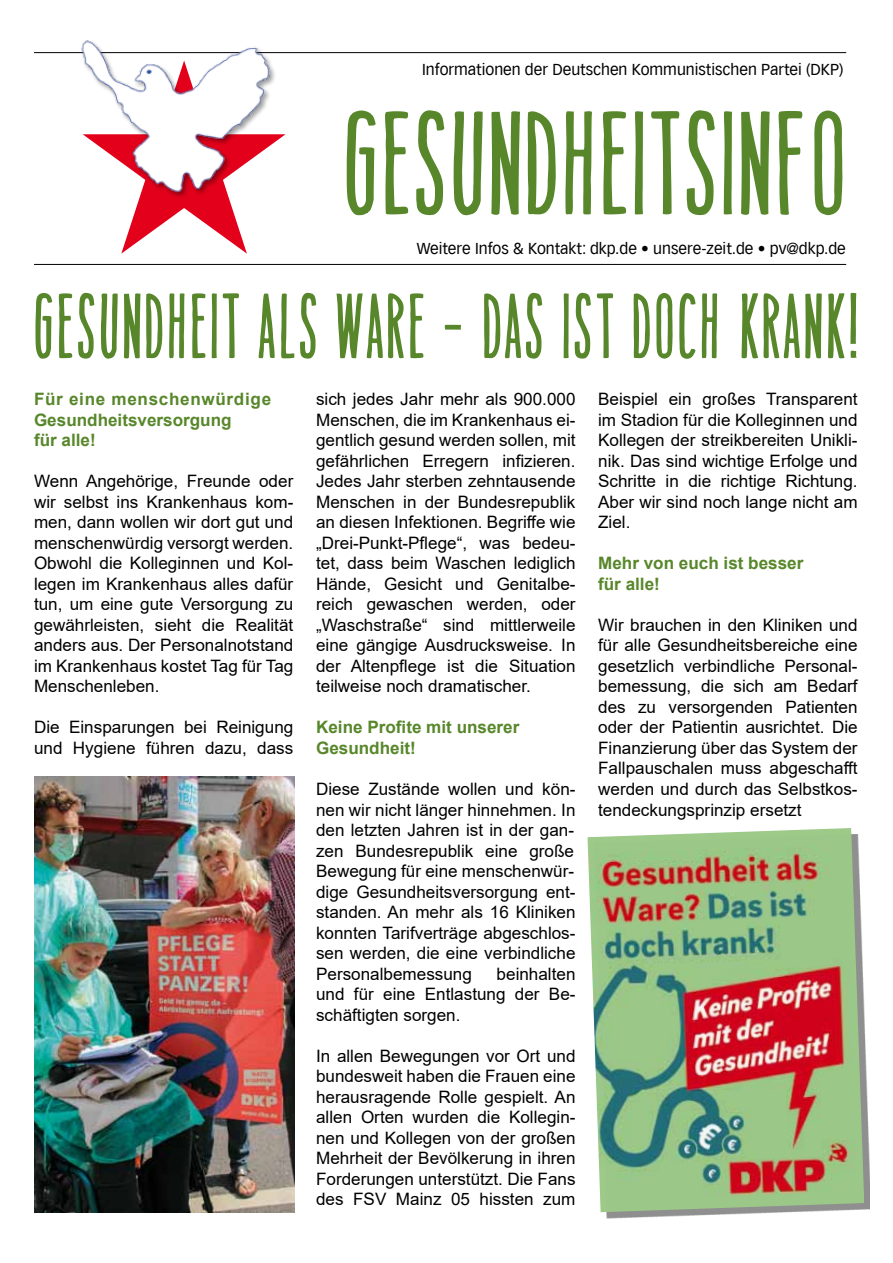
<style>
.page{position:relative;width:893px;height:1263px;background:#fff}
.page>*{position:absolute;margin:0;border:0;box-sizing:border-box;transform-origin:0 0}
.t1{font:144px "Tamales";letter-spacing:-.01em;color:#58872b;scale:1.11 1}
.t2{font:90px "Tamales";letter-spacing:.01em;color:#58872b}
.t3{font:17.1px/20.5px "Arial";color:#000;text-align:justify}
.t4{font:700 17.1px/20.5px "Arial";color:#58872b}
.t5{font:15.45px "Vectora LH";color:#000}
</style>
<div class="page">
<svg style="left:336px;top:293px;width:88px;height:66px"></svg>
<svg style="left:444px;top:324px;width:18px;height:6px"></svg>
<svg style="left:483px;top:263px;width:60px;height:96px"></svg>
<svg style="left:563px;top:263px;width:51px;height:96px"></svg>
<svg style="left:633px;top:293px;width:40px;height:66px"></svg>
<svg style="left:679px;top:293px;width:39px;height:66px"></svg>
<div style="left:593px;top:834px;width:277px;height:384px;background:#000;opacity:.44"></div>
<img style="left:587px;top:828px;width:277px;height:384px">
<hr style="left:34px;top:52px;width:812px;height:1px;background:#000">
<hr style="left:34px;top:264px;width:812px;height:1px;background:#000">
<svg style="left:346px;top:110px;width:30px;height:106px"></svg>
<svg style="left:385px;top:111px;width:24px;height:104px"></svg>
<svg style="left:416px;top:110px;width:29px;height:106px"></svg>
<svg style="left:453px;top:111px;width:30px;height:105px"></svg>
<svg style="left:490px;top:52px;width:31px;height:163px"></svg>
<svg style="left:527px;top:111px;width:29px;height:104px"></svg>
<svg style="left:565px;top:111px;width:27px;height:104px"></svg>
<svg style="left:603px;top:111px;width:24px;height:104px"></svg>
<svg style="left:634px;top:111px;width:46px;height:104px"></svg>
<svg style="left:686px;top:110px;width:29px;height:106px"></svg>
<svg style="left:723px;top:111px;width:9px;height:104px"></svg>
<svg style="left:740px;top:52px;width:117px;height:307px"></svg>
<img style="left:34px;top:776px;width:261px;height:436px">
<svg style="left:35px;top:134px;width:282px;height:225px"></svg>
<img style="left:77px;top:40px;width:200px;height:158px">
<p class="t5" style="left:422px;top:61px;width:423px">Informationen der Deutschen Kommunistischen Partei (DKP)</p>
<h1 class="t1" style="left:341px;top:95px;width:458px">GESUNDHEITSINFO</h1>
<p class="t5" style="left:417px;top:239px;width:431px">Weitere Infos &amp; Kontakt: dkp.de • unsere-zeit.de • pv@dkp.de</p>
<h2 class="t2" style="left:32px;top:283px;width:830px">GESUNDHEIT ALS WARE – DAS IST DOCH KRANK!</h2>
<p class="t4" style="left:34px;top:389px;width:239px">Für eine menschenwürdige<br>Gesundheitsversorgung<br>für alle!</p>
<p class="t3" style="left:34px;top:471px;width:261px">Wenn Angehörige, Freunde oder wir selbst ins Krankenhaus kom&shy;men, dann wollen wir dort gut und menschenwürdig versorgt werden.<br>Obwohl die Kolleginnen und Kol&shy;legen im Krankenhaus alles dafür tun, um eine gute Versorgung zu gewährleisten, sieht die Realität anders aus. Der Personalnotstand im Krankenhaus kostet Tag für Tag Menschenleben.</p>
<p class="t3" style="left:34px;top:717px;width:261px">Die Einsparungen bei Reinigung und Hygiene führen dazu, dass</p>
<p class="t3" style="left:598px;top:389px;width:261px">Beispiel ein großes Transparent im Stadion für die Kolleginnen und Kollegen der streikbereiten Unikli&shy;nik. Das sind wichtige Erfolge und Schritte in die richtige Richtung.<br>Aber wir sind noch lange nicht am Ziel.</p>
<p class="t4" style="left:598px;top:553px;width:207px">Mehr von euch ist besser für alle!</p>
<p class="t3" style="left:598px;top:614px;width:261px">Wir brauchen in den Kliniken und für alle Gesundheitsbereiche eine gesetzlich verbindliche Personal&shy;bemessung, die sich am Bedarf des zu versorgenden Patienten oder der Patientin ausrichtet. Die Finanzierung über das System der Fallpauschalen muss abgeschafft werden und durch das Selbstkos&shy;tendeckungsprinzip ersetzt</p>
<p class="t3" style="left:316px;top:389px;width:261px">sich jedes Jahr mehr als 900.000<br>Menschen, die im Krankenhaus ei&shy;gentlich gesund werden sollen, mit gefährlichen Erregern infizieren.<br>Jedes Jahr sterben zehntausende Menschen in der Bundesrepublik an diesen Infektionen. Begriffe wie „Drei-Punkt-Pflege“, was bedeu&shy;tet, dass beim Waschen lediglich Hände, Gesicht und Genitalbe&shy;reich gewaschen werden, oder „Waschstraße“ sind mittlerweile eine gängige Ausdrucksweise. In der Altenpflege ist die Situation teilweise noch dramatischer.</p>
<p class="t4" style="left:316px;top:717px;width:205px">Keine Profite mit unserer<br>Gesundheit!</p>
<p class="t3" style="left:316px;top:779px;width:261px">Diese Zustände wollen und kön&shy;nen wir nicht länger hinnehmen. In den letzten Jahren ist in der gan&shy;zen Bundesrepublik eine große Bewegung für eine menschenwür&shy;dige Gesundheitsversorgung ent&shy;standen. An mehr als 16 Kliniken konnten Tarifverträge abgeschlos&shy;sen werden, die eine verbindliche Personalbemessung</p>
<p class="t3" style="left:316px;top:963px;width:261px;text-indent:181px">beinhalten und für eine Entlastung der Be&shy;schäftigten sorgen.</p>
<p class="t3" style="left:316px;top:1045px;width:261px">In allen Bewegungen vor Ort und bundesweit haben die Frauen eine herausragende Rolle gespielt. An allen Orten wurden die Kollegin&shy;nen und Kollegen von der großen Mehrheit der Bevölkerung in ihren Forderungen unterstützt. Die Fans des FSV Mainz 05 hissten zum</p>
</div>
